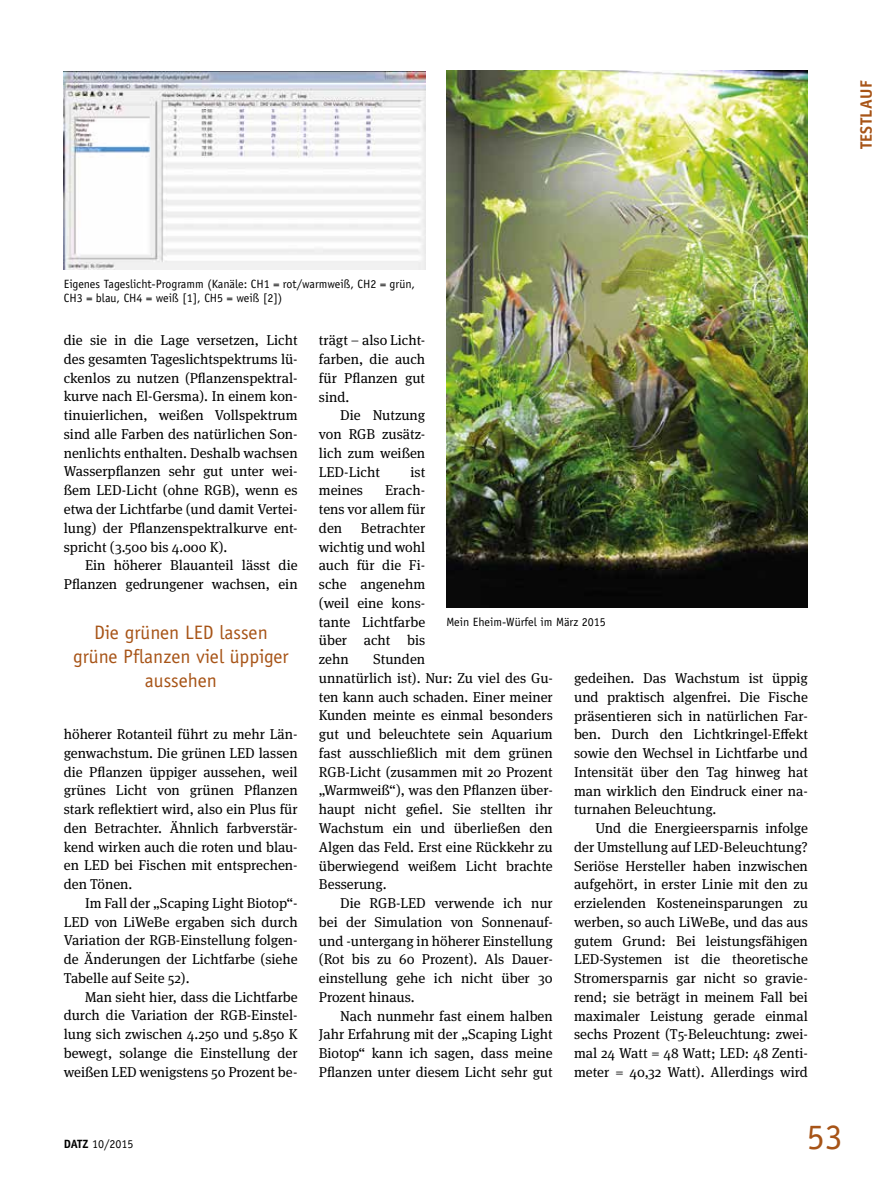
<style>
.page{position:relative;width:893px;height:1191px;background:#fff}
.page>*{position:absolute;margin:0;border:0;box-sizing:border-box;transform-origin:0 0}
.t1{font:36px "Officina Sans";color:#a75417}
.t2{font:19.5px/24px "Officina Sans";color:#a75417;text-align:center}
.t3{font:700 16.5px "Officina Sans";letter-spacing:.02em;color:#a75417}
.t4{font:14.25px/18.8px "Meta Serif OT";color:#000;text-align:justify}
.t5{font:12px/14.2px "Officina Sans";color:#000}
.s1{font-weight:700}
</style>
<div class="page">
<img style="left:64px;top:72px;width:361px;height:197px">
<img style="left:446px;top:71px;width:362px;height:537px">
<p class="t3" style="left:856px;top:149px;width:70px;rotate:-90deg">TESTLAUF</p>
<p class="t5" style="left:64px;top:276px;width:353px">Eigenes Tageslicht-Programm (Kanäle: CH1 = rot/warmweiß, CH2 = grün,<br>CH3 = blau, CH4 = weiß [1], CH5 = weiß [2])</p>
<p class="t4" style="left:64px;top:331px;width:235px">die sie in die Lage versetzen, Licht des gesamten Tageslichtspektrums lü&shy;ckenlos zu nutzen (Pflanzenspektral&shy;kurve nach El-Gersma). In einem kon&shy;tinuierlichen, weißen Vollspektrum sind alle Farben des natürlichen Son&shy;nenlichts enthalten. Deshalb wachsen Wasserpflanzen sehr gut unter wei&shy;ßem LED-Licht (ohne RGB), wenn es etwa der Lichtfarbe (und damit Vertei&shy;lung) der Pflanzenspektralkurve ent&shy;spricht (3.500 bis 4.000 K).</p>
<p class="t4" style="left:64px;top:556px;width:235px;text-align:right">Ein höherer Blauanteil lässt die<br>Pflanzen gedrungener wachsen, ein</p>
<h2 class="t2" style="left:73px;top:620px;width:217px">Die grünen LED lassen grüne Pflanzen viel üppiger aussehen</h2>
<p class="t4" style="left:64px;top:725px;width:235px">höherer Rotanteil führt zu mehr Län&shy;genwachstum. Die grünen LED lassen die Pflanzen üppiger aussehen, weil grünes Licht von grünen Pflanzen stark reflektiert wird, also ein Plus für den Betrachter. Ähnlich farbverstär&shy;kend wirken auch die roten und blau&shy;en LED bei Fischen mit entsprechen&shy;den Tönen.</p>
<p class="t4" style="left:64px;top:894px;width:235px;text-indent:21px">Im Fall der „Scaping Light Biotop“- LED von LiWeBe ergaben sich durch Variation der RGB-Einstellung folgen&shy;de Änderungen der Lichtfarbe (siehe Tabelle auf Seite 52).</p>
<p class="t4" style="left:64px;top:987px;width:235px;text-indent:21px">Man sieht hier, dass die Lichtfarbe durch die Variation der RGB-Einstel&shy;lung sich zwischen 4.250 und 5.850 K bewegt, solange die Einstellung der weißen LED wenigstens 50 Prozent be-</p>
<p class="t5" style="left:64px;top:1137px;width:71px"><span class="s1">DATZ</span> 10/2015</p>
<p class="t4" style="left:319px;top:331px;width:108px">trägt – also Licht&shy;farben, die auch für Pflanzen gut sind.</p>
<p class="t4" style="left:319px;top:406px;width:108px;text-indent:21px">Die Nutzung von RGB zusätz&shy;lich zum weißen LED-Licht</p>
<p class="t4" style="left:410px;top:462px;width:16px">ist</p>
<p class="t4" style="left:319px;top:481px;width:108px;text-indent:66px">Erach&shy;tens vor allem für den</p>
<p class="t4" style="left:319px;top:481px;width:46px">meines</p>
<p class="t4" style="left:319px;top:519px;width:108px;text-indent:42px">Betrachter wichtig und wohl auch für die Fi&shy;sche angenehm (weil eine kons&shy;tante Lichtfarbe über acht bis zehn</p>
<p class="t5" style="left:446px;top:614px;width:161px">Mein Eheim-Würfel im März 2015</p>
<p class="t4" style="left:319px;top:650px;width:235px;text-align:left;text-indent:54px">Stunden<br>unnatürlich ist). Nur: Zu viel des Gu&shy;ten kann auch schaden. Einer meiner<br>Kunden meinte es einmal besonders gut und beleuchtete sein Aquarium fast ausschließlich mit dem grünen<br>RGB-Licht (zusammen mit 20 Prozent „Warmweiß“), was den Pflanzen über&shy;haupt nicht gefiel. Sie stellten ihr<br>Wachstum ein und überließen den<br>Algen das Feld. Erst eine Rückkehr zu überwiegend weißem Licht brachte<br>Besserung.</p>
<p class="t4" style="left:319px;top:894px;width:235px;text-indent:21px">Die RGB-LED verwende ich nur bei der Simulation von Sonnenauf&shy;und -untergang in höherer Einstellung (Rot bis zu 60 Prozent). Als Dauer&shy;einstellung gehe ich nicht über 30<br>Prozent hinaus.</p>
<p class="t4" style="left:319px;top:1006px;width:235px;text-indent:21px">Nach nunmehr fast einem halben Jahr Erfahrung mit der „Scaping Light Biotop“ kann ich sagen, dass meine Pflanzen unter diesem Licht sehr gut</p>
<p class="t4" style="left:574px;top:669px;width:235px">gedeihen. Das Wachstum ist üppig und praktisch algenfrei. Die Fische präsentieren sich in natürlichen Far&shy;ben. Durch den Lichtkringel-Effekt sowie den Wechsel in Lichtfarbe und Intensität über den Tag hinweg hat man wirklich den Eindruck einer na&shy;turnahen Beleuchtung.</p>
<p class="t4" style="left:574px;top:819px;width:235px;text-indent:21px">Und die Energieersparnis infolge der Umstellung auf LED-Beleuchtung?<br>Seriöse Hersteller haben inzwischen aufgehört, in erster Linie mit den zu erzielenden Kosteneinsparungen zu werben, so auch LiWeBe, und das aus gutem Grund: Bei leistungsfähigen LED-Systemen ist die theoretische Stromersparnis gar nicht so gravie&shy;rend; sie beträgt in meinem Fall bei maximaler Leistung gerade einmal sechs Prozent (T5-Beleuchtung: zwei&shy;mal 24 Watt = 48 Watt; LED: 48 Zenti&shy;meter = 40,32 Watt). Allerdings wird</p>
<h1 class="t1" style="left:807px;top:1115px;width:37px">53</h1>
</div>
